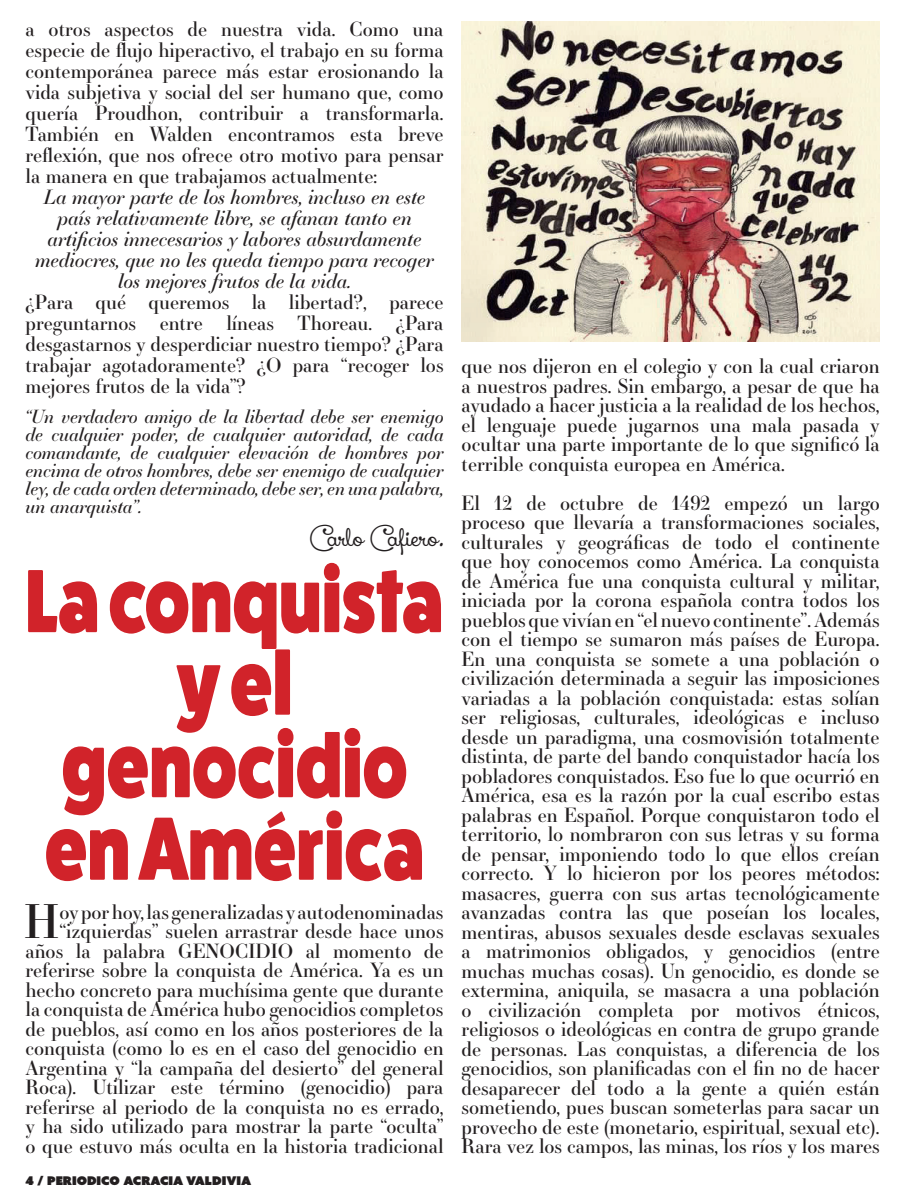
<style>
.page{position:relative;width:918px;height:1188px;background:#fff}
.page>*{position:absolute;margin:0;border:0;box-sizing:border-box;transform-origin:0 0}
.t1{font:800 90px/82.5px "Fat Frank";color:#d1232a;text-align:center;scale:.8 1}
.t2{font:46.05px "Essonnes Display";color:#231f20}
.t3{font:21px "Xiomara";color:#231f20}
.t4{font:19.5px/19.5px "Essonnes Display";color:#231f20;text-align:justify}
.t5{font:italic 19.5px/21px "Essonnes Display";color:#231f20;text-align:center}
.t6{font:italic 18px/18px "Essonnes Display";color:#231f20;text-align:justify}
.t7{font:12px "Azo Sans Uber";color:#231f20}
</style>
<div class="page">
<img style="left:462px;top:21px;width:418px;height:321px">
<p class="t4" style="left:26px;top:18px;width:420px;line-height:21px">a otros aspectos de nuestra vida. Como una especie de flujo hiperactivo, el trabajo en su forma contemporánea parece más estar erosionando la vida subjetiva y social del ser humano que, como quería Proudhon, contribuir a transformarla.<br>También en Walden encontramos esta breve reflexión, que nos ofrece otro motivo para pensar la manera en que trabajamos actualmente:</p>
<p class="t5" style="left:35px;top:185px;width:401px">La mayor parte de los hombres, incluso en este país relativamente libre, se afanan tanto en artificios innecesarios y labores absurdamente mediocres, que no les queda tiempo para recoger los mejores frutos de la vida.</p>
<p class="t4" style="left:26px;top:291px;width:420px;line-height:21px">¿Para qué queremos la libertad?, parece preguntarnos entre líneas Thoreau. ¿Para desgastarnos y desperdiciar nuestro tiempo? ¿Para trabajar agotadoramente? ¿O para “recoger los mejores frutos de la vida”?</p>
<p class="t6" style="left:26px;top:407px;width:420px">“Un verdadero amigo de la libertad debe ser enemigo de cualquier poder, de cualquier autoridad, de cada comandante, de cualquier elevación de hombres por encima de otros hombres, debe ser enemigo de cualquier ley, de cada orden determinado, debe ser, en una palabra, un anarquista”.</p>
<p class="t3" style="left:309px;top:527px;width:136px">Carlo Cafiero.</p>
<h1 class="t1" style="left:26px;top:561px;width:524px">La conquista y el genocidio en América</h1>
<h2 class="t2" style="left:24px;top:889px;width:37px">H</h2>
<p class="t4" style="left:26px;top:901px;width:420px;text-align:right">oy por hoy, las generalizadas y autodenominadas “izquierdas” suelen arrastrar desde hace unos años la palabra GENOCIDIO al momento de referirse sobre la conquista de América. Ya es un hecho concreto para muchísima gente que durante la conquista de América hubo genocidios completos de pueblos, así como en los años posteriores de la conquista (como lo es en el caso del genocidio en Argentina y “la campaña del desierto” del general Roca). Utilizar este término (genocidio) para referirse al periodo de la conquista no es errado, y ha sido utilizado para mostrar la parte “oculta” o que estuvo más oculta en la historia tradicional</p>
<p class="t7" style="left:26px;top:1173px;width:227px">4 / PERIODICO ACRACIA VALDIVIA</p>
<p class="t4" style="left:462px;top:356px;width:420px">que nos dijeron en el colegio y con la cual criaron a nuestros padres. Sin embargo, a pesar de que ha ayudado a hacer justicia a la realidad de los hechos, el lenguaje puede jugarnos una mala pasada y ocultar una parte importante de lo que significó la terrible conquista europea en América.</p>
<p class="t4" style="left:462px;top:492px;width:420px">El 12 de octubre de 1492 empezó un largo proceso que llevaría a transformaciones sociales, culturales y geográficas de todo el continente que hoy conocemos como América. La conquista de América fue una conquista cultural y militar, iniciada por la corona española contra todos los pueblos que vivían en “el nuevo continente”. Además con el tiempo se sumaron más países de Europa.<br>En una conquista se somete a una población o civilización determinada a seguir las imposiciones variadas a la población conquistada: estas solían ser religiosas, culturales, ideológicas e incluso desde un paradigma, una cosmovisión totalmente distinta, de parte del bando conquistador hacía los pobladores conquistados. Eso fue lo que ocurrió en América, esa es la razón por la cual escribo estas palabras en Español. Porque conquistaron todo el territorio, lo nombraron con sus letras y su forma de pensar, imponiendo todo lo que ellos creían correcto. Y lo hicieron por los peores métodos: masacres, guerra con sus artas tecnológicamente avanzadas contra las que poseían los locales, mentiras, abusos sexuales desde esclavas sexuales a matrimonios obligados, y genocidios (entre muchas muchas cosas). Un genocidio, es donde se extermina, aniquila, se masacra a una población o civilización completa por motivos étnicos, religiosos o ideológicas en contra de grupo grande de personas. Las conquistas, a diferencia de los genocidios, son planificadas con el fin no de hacer desaparecer del todo a la gente a quién están sometiendo, pues buscan someterlas para sacar un provecho de este (monetario, espiritual, sexual etc).<br>Rara vez los campos, las minas, los ríos y los mares</p>
</div>
